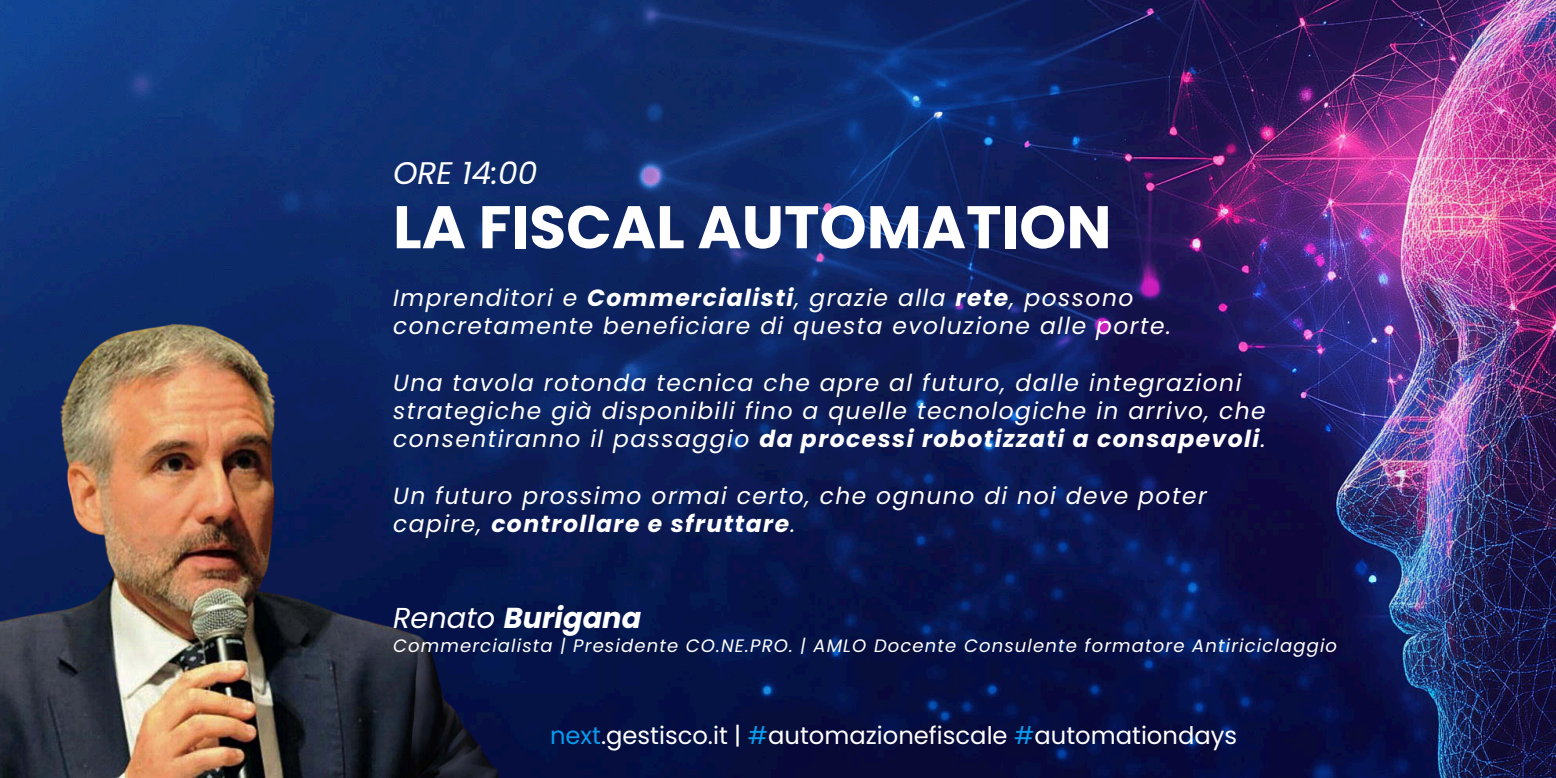
<style>
.page{position:relative;width:1556px;height:778px;background:#fff}
.page>*{position:absolute;margin:0;border:0;box-sizing:border-box;transform-origin:0 0}
.t1{font:700 60px "Poppins";color:#fff}
.t2{font:italic 31.2px "Poppins";color:#fff}
.t3{font:italic 700 28.8px "Poppins";color:#fff}
.t4{font:24.24px "Poppins";color:#fff}
.t5{font:italic 23.4px/28.3px "Poppins";letter-spacing:.065em;color:#fff}
.t6{font:italic 18px "Poppins";letter-spacing:.065em;color:#fff}
.s1{font-weight:700}
.s2{font-weight:400}
.s3{color:#099aed}
</style>
<div class="page">
<img style="left:0;top:0;width:1555px;height:778px">
<img style="left:0;top:298px;width:550px;height:480px">
<h4 class="t2" style="left:393px;top:151px;width:146px">ORE 14:00</h4>
<h1 class="t1" style="left:393px;top:185px;width:720px">LA FISCAL AUTOMATION</h1>
<h4 class="t5" style="left:393px;top:283px;width:779px">Imprenditori e <span class="s1">Commercialisti</span>, grazie alla <span class="s1">rete</span>, possono concretamente beneficiare di questa evoluzione alle porte.</h4>
<p class="t5" style="left:393px;top:368px;width:874px">Una tavola rotonda tecnica che apre al futuro, dalle integrazioni strategiche già disponibili fino a quelle tecnologiche in arrivo, che consentiranno il passaggio <span class="s1">da processi robotizzati a consapevoli</span>.</p>
<p class="t5" style="left:393px;top:481px;width:815px">Un futuro prossimo ormai certo, che ognuno di noi deve poter capire, <span class="s1">controllare e sfruttare</span>.</p>
<h4 class="t3" style="left:393px;top:598px;width:250px"><span class="s2">Renato</span> Burigana</h4>
<p class="t6" style="left:393px;top:633px;width:945px">Commercialista | Presidente CO.NE.PRO. | AMLO Docente Consulente formatore Antiriciclaggio</p>
<h3 class="t4" style="left:550px;top:718px;width:688px"><span class="s3">next</span>.gestisco.it | <span class="s3">#</span>automazionefiscale <span class="s3">#</span>automationdays</h3>
</div>
